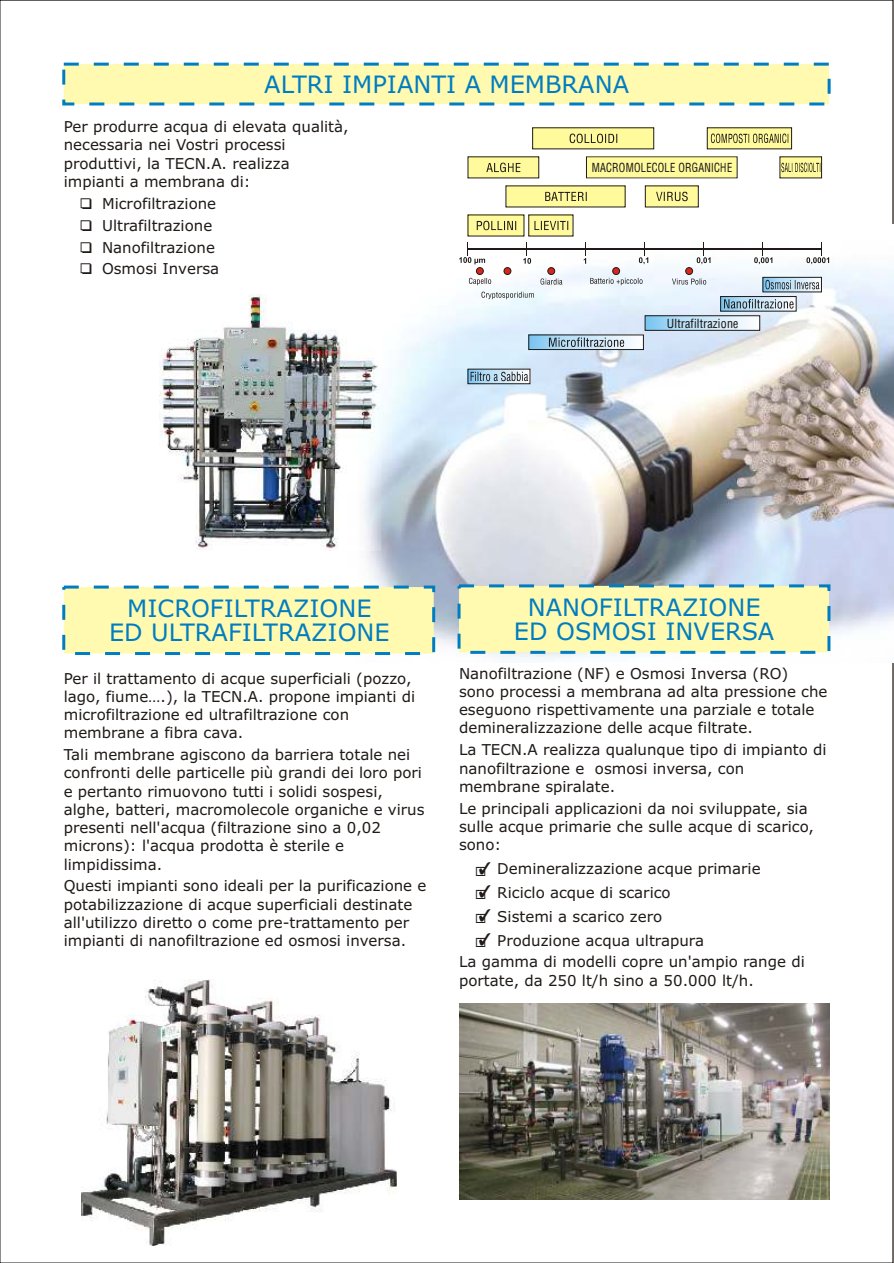
<style>
.page{position:relative;width:894px;height:1263px;background:#fff}
.page>*{position:absolute;margin:0;border:0;box-sizing:border-box;transform-origin:0 0}
.t1{font:24px/23.4px "Verdana";color:#007dc2;text-align:center}
.t2{font:15px/18.3px "Verdana";color:#1f1a17}
.t3{font:100 condensed 13.95px "Helvetica";color:#1f1a17;scale:.87 1}
.t4{font:100 condensed 13.95px "Helvetica";color:#1f1a17}
</style>
<div class="page">
<img style="left:335px;top:224px;width:559px;height:439px">
<img style="left:459px;top:1004px;width:370px;height:195px">
<div style="left:533px;top:128px;width:121px;height:21px;background:#fffa9c"></div>
<hr style="left:533px;top:127px;width:121px;height:1px;background:#1f1a17">
<svg style="left:653px;top:127px;width:2px;height:23px"></svg>
<hr style="left:533px;top:148px;width:121px;height:1px;background:#1f1a17">
<svg style="left:532px;top:127px;width:1px;height:23px"></svg>
<div style="left:506px;top:186px;width:119px;height:21px;background:#fffa9c"></div>
<hr style="left:506px;top:185px;width:119px;height:1px;background:#1f1a17">
<svg style="left:625px;top:185px;width:1px;height:23px"></svg>
<hr style="left:506px;top:206px;width:119px;height:1px;background:#1f1a17">
<svg style="left:505px;top:185px;width:1px;height:23px"></svg>
<div style="left:586px;top:157px;width:151px;height:21px;background:#fffa9c"></div>
<hr style="left:586px;top:156px;width:151px;height:1px;background:#1f1a17">
<svg style="left:737px;top:156px;width:1px;height:23px"></svg>
<hr style="left:586px;top:178px;width:151px;height:1px;background:#1f1a17">
<svg style="left:586px;top:156px;width:1px;height:23px"></svg>
<div style="left:468px;top:157px;width:71px;height:21px;background:#fffa9c"></div>
<hr style="left:468px;top:156px;width:71px;height:1px;background:#1f1a17">
<svg style="left:538px;top:156px;width:2px;height:23px"></svg>
<hr style="left:468px;top:177px;width:71px;height:1px;background:#1f1a17">
<svg style="left:467px;top:156px;width:1px;height:23px"></svg>
<div style="left:645px;top:186px;width:53px;height:21px;background:#fffa9c"></div>
<hr style="left:645px;top:185px;width:53px;height:1px;background:#1f1a17">
<svg style="left:698px;top:185px;width:1px;height:23px"></svg>
<hr style="left:645px;top:206px;width:53px;height:1px;background:#1f1a17">
<svg style="left:645px;top:185px;width:1px;height:23px"></svg>
<div style="left:468px;top:215px;width:56px;height:21px;background:#fffa9c"></div>
<hr style="left:468px;top:214px;width:56px;height:1px;background:#1f1a17">
<hr style="left:468px;top:236px;width:56px;height:1px;background:#1f1a17">
<img style="left:531px;top:337px;width:111px;height:11px">
<div style="left:529px;top:335px;width:115px;height:15px;border:1px solid #1f1a17"></div>
<img style="left:647px;top:318px;width:111px;height:11px">
<div style="left:645px;top:316px;width:115px;height:15px;border:1px solid #1f1a17"></div>
<img style="left:722px;top:298px;width:72px;height:11px">
<div style="left:720px;top:296px;width:76px;height:15px;border:1px solid #1f1a17"></div>
<img style="left:765px;top:279px;width:55px;height:11px">
<div style="left:763px;top:277px;width:59px;height:15px;border:1px solid #1f1a17"></div>
<img style="left:470px;top:371px;width:58px;height:11px">
<div style="left:468px;top:369px;width:62px;height:15px;border:1px solid #1f1a17"></div>
<hr style="left:468px;top:248px;width:353px;height:2px;background:#1f1a17">
<div style="left:476px;top:267px;width:8px;height:8px;background:#d9261c;border:1px solid #1f1a17;border-radius:50%"></div>
<div style="left:504px;top:267px;width:7px;height:8px;background:#d9261c;border:1px solid #1f1a17;border-radius:50%"></div>
<div style="left:548px;top:267px;width:7px;height:8px;background:#d9261c;border:1px solid #1f1a17;border-radius:50%"></div>
<div style="left:613px;top:267px;width:7px;height:8px;background:#d9261c;border:1px solid #1f1a17;border-radius:50%"></div>
<div style="left:686px;top:267px;width:7px;height:8px;background:#d9261c;border:1px solid #1f1a17;border-radius:50%"></div>
<svg style="left:541px;top:278px;width:21px;height:7px"></svg>
<svg style="left:584px;top:242px;width:2px;height:22px"></svg>
<svg style="left:639px;top:242px;width:9px;height:22px"></svg>
<svg style="left:697px;top:242px;width:14px;height:22px"></svg>
<svg style="left:754px;top:242px;width:18px;height:22px"></svg>
<svg style="left:806px;top:242px;width:23px;height:22px"></svg>
<svg style="left:672px;top:279px;width:34px;height:6px"></svg>
<svg style="left:590px;top:278px;width:53px;height:7px"></svg>
<svg style="left:481px;top:292px;width:53px;height:7px"></svg>
<svg style="left:469px;top:278px;width:22px;height:7px"></svg>
<svg style="left:707px;top:127px;width:86px;height:23px;background:#ccc781"></svg>
<svg style="left:779px;top:156px;width:44px;height:23px"></svg>
<svg style="left:570px;top:134px;width:47px;height:9px"></svg>
<svg style="left:486px;top:163px;width:34px;height:9px"></svg>
<svg style="left:545px;top:192px;width:42px;height:9px"></svg>
<svg style="left:656px;top:192px;width:32px;height:9px"></svg>
<svg style="left:523px;top:214px;width:51px;height:50px"></svg>
<svg style="left:765px;top:280px;width:54px;height:9px"></svg>
<svg style="left:724px;top:299px;width:70px;height:10px"></svg>
<svg style="left:549px;top:337px;width:75px;height:10px"></svg>
<svg style="left:471px;top:372px;width:57px;height:9px"></svg>
<svg style="left:459px;top:214px;width:57px;height:50px"></svg>
<div style="left:62px;top:63px;width:769px;height:43px;background:#fffab0;border:3px dashed #007dc2"></div>
<div style="left:458px;top:584px;width:372px;height:70px;background:#fffab0;border:3px dashed #007dc2"></div>
<div style="left:62px;top:586px;width:373px;height:69px;background:#fffab0;border:3px dashed #007dc2"></div>
<img style="left:159px;top:294px;width:222px;height:257px">
<img style="left:81px;top:979px;width:315px;height:267px">
<h1 class="t1" style="left:264px;top:74px;width:366px">ALTRI IMPIANTI A MEMBRANA</h1>
<p class="t2" style="left:64px;top:119px;width:286px">Per produrre acqua di elevata qualità, necessaria nei Vostri processi produttivi, la TECN.A. realizza impianti a membrana di:</p>
<p class="t2" style="left:102px;top:194px;width:119px;line-height:21.9px">Microfiltrazione<br>Ultrafiltrazione<br>Nanofiltrazione<br>Osmosi Inversa</p>
<p class="t3" style="left:592px;top:163px;width:163px">MACROMOLECOLE ORGANICHE</p>
<p class="t4" style="left:667px;top:318px;width:73px">Ultrafiltrazione</p>
<h1 class="t1" style="left:109px;top:599px;width:282px">MICROFILTRAZIONE<br>ED ULTRAFILTRAZIONE</h1>
<h1 class="t1" style="left:514px;top:598px;width:262px">NANOFILTRAZIONE<br>ED OSMOSI INVERSA</h1>
<p class="t2" style="left:64px;top:670px;width:353px">Per il trattamento di acque superficiali (pozzo, lago, fiume….), la TECN.A. propone impianti di microfiltrazione ed ultrafiltrazione con membrane a fibra cava.</p>
<p class="t2" style="left:64px;top:747px;width:362px">Tali membrane agiscono da barriera totale nei confronti delle particelle più grandi dei loro pori e pertanto rimuovono tutti i solidi sospesi, alghe, batteri, macromolecole organiche e virus presenti nell'acqua (filtrazione sino a 0,02 microns): l'acqua prodotta è sterile e limpidissima.</p>
<p class="t2" style="left:64px;top:878px;width:364px">Questi impianti sono ideali per la purificazione e potabilizzazione di acque superficiali destinate all'utilizzo diretto o come pre-trattamento per impianti di nanofiltrazione ed osmosi inversa.</p>
<p class="t2" style="left:459px;top:665px;width:370px">Nanofiltrazione (NF) e Osmosi Inversa (RO) sono processi a membrana ad alta pressione che eseguono rispettivamente una parziale e totale demineralizzazione delle acque filtrate.</p>
<p class="t2" style="left:459px;top:742px;width:369px">La TECN.A realizza qualunque tipo di impianto di nanofiltrazione e osmosi inversa, con membrane spiralate.</p>
<p class="t2" style="left:459px;top:800px;width:356px">Le principali applicazioni da noi sviluppate, sia sulle acque primarie che sulle acque di scarico, sono:</p>
<p class="t2" style="left:497px;top:858px;width:265px;line-height:23.9px">Demineralizzazione acque primarie<br>Riciclo acque di scarico<br>Sistemi a scarico zero<br>Produzione acqua ultrapura</p>
<p class="t2" style="left:459px;top:954px;width:347px">La gamma di modelli copre un'ampio range di portate, da 250 lt/h sino a 50.000 lt/h.</p>
</div>
